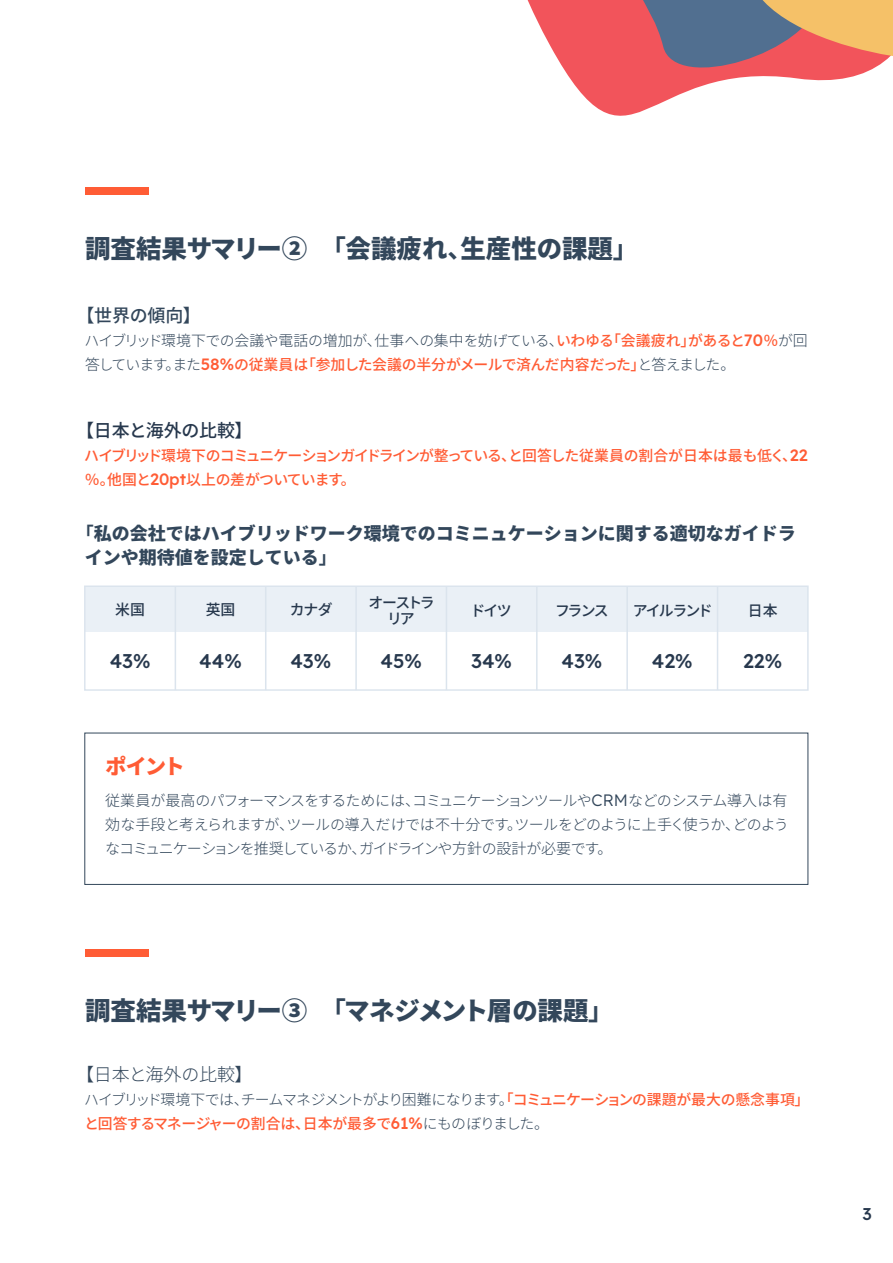
<style>
.page{position:relative;width:893px;height:1263px;background:#fff}
.page>*{position:absolute;margin:0;border:0;box-sizing:border-box;transform-origin:0 0}
.t1{font:900 25.5px "Noto Sans JP";letter-spacing:-.01em;color:#33475b}
.t2{font:900 21px "Noto Sans JP";color:#ff5c35}
.t3{font:500 19.8px "Lexend Deca";color:#27384d}
.t4{font:900 18px/24px "Noto Sans JP";color:#33475b}
.t5{font:500 18px "Noto Sans JP";letter-spacing:-.015em;color:#27384d}
.t6{font:300 18px "Noto Sans JP";letter-spacing:-.015em;color:#33475b}
.t7{font:500 18px "Noto Sans JP";letter-spacing:-.01em;color:#33475b}
.t8{font:500 16.95px "Lexend Deca";color:#27384d}
.t9{font:300 15px/24px "Noto Sans JP";letter-spacing:-.07em;color:#33475b;text-align:justify}
.t10{font:300 14.85px/24px "Noto Sans JP";letter-spacing:-.015em;color:#33475b}
.t11{font:500 14.85px/24px "Noto Sans JP";letter-spacing:-.025em;color:#ff5c35}
.t12{font:500 14.85px/24px "Noto Sans JP";letter-spacing:-.05em;color:#ff5c35}
.t13{font:500 14.85px/15.9px "Noto Sans JP";letter-spacing:-.12em;color:#27384d;text-align:center}
.s1{font-weight:700}
.s2{font-weight:500;color:#ff5c35}
.s3{font-family:"Lexend Deca";font-weight:500;font-size:16.35px;color:#ff5c35}
.s4{font-family:"Lexend Deca";font-size:16.35px}
.s5{font-family:"Lexend Deca";font-size:16.5px}
.s6{font-weight:300;color:#33475b}
</style>
<div class="page">
<div style="left:85px;top:733px;width:723px;height:152px;border:1px solid #33475b"></div>
<div style="left:85px;top:586px;width:90px;height:45px;background:#eaf0f6"></div>
<div style="left:175px;top:586px;width:91px;height:45px;background:#eaf0f6"></div>
<div style="left:266px;top:586px;width:90px;height:45px;background:#eaf0f6"></div>
<div style="left:356px;top:586px;width:90px;height:45px;background:#eaf0f6"></div>
<div style="left:446px;top:586px;width:91px;height:45px;background:#eaf0f6"></div>
<div style="left:537px;top:586px;width:90px;height:45px;background:#eaf0f6"></div>
<div style="left:627px;top:586px;width:90px;height:45px;background:#eaf0f6"></div>
<div style="left:717px;top:586px;width:91px;height:45px;background:#eaf0f6"></div>
<div style="left:84px;top:585px;width:725px;height:106px;border:1px solid #dbe4ed"></div>
<hr style="left:175px;top:586px;width:1px;height:104px;background:#dbe4ed">
<hr style="left:265px;top:586px;width:1px;height:104px;background:#dbe4ed">
<hr style="left:355px;top:586px;width:2px;height:104px;background:#dbe4ed">
<hr style="left:446px;top:586px;width:1px;height:104px;background:#dbe4ed">
<hr style="left:536px;top:586px;width:2px;height:104px;background:#dbe4ed">
<hr style="left:626px;top:586px;width:2px;height:104px;background:#dbe4ed">
<hr style="left:717px;top:586px;width:1px;height:104px;background:#dbe4ed">
<div style="left:85px;top:187px;width:64px;height:7px;background:#ff5c35"></div>
<div style="left:85px;top:949px;width:64px;height:7px;background:#ff5c35"></div>
<svg style="left:527px;top:0;width:366px;height:116px"></svg>
<h1 class="t1" style="left:85px;top:234px;width:555px">調査結果サマリー②　<span class="s1">「</span>会議疲れ<span class="s1">、</span>生産性の課題<span class="s1">」</span></h1>
<p class="t7" style="left:76px;top:305px;width:126px">【世界の傾向】</p>
<p class="t10" style="left:84px;top:329px;width:725px">ハイブリッド環境下での会議や電話の増加が、仕事への集中を妨げている、<span class="s2">いわゆる「会議疲れ」があると</span><span class="s3">70</span><span class="s2">％</span>が回答しています。また<span class="s3">58%</span><span class="s2">の従業員は「参加した会議の半分がメールで済んだ内容だった」</span>と答えました。</p>
<p class="t5" style="left:76px;top:420px;width:178px">【日本と海外の比較】</p>
<p class="t12" style="left:84px;top:444px;width:725px">ハイブリッド環境下のコミュニケーションガイドラインが整っている、と回答した従業員の割合が日本は最も低く、<span class="s4">22</span>％。他国と<span class="s4">20pt</span>以上の差がついています。</p>
<p class="t4" style="left:85px;top:522px;width:713px;text-indent:-9px"><span class="s1">「</span>私の会社ではハイブリッドワーク環境でのコミニュケーションに関する適切なガイドラインや期待値を設定している<span class="s1">」</span></p>
<p class="t13" style="left:115px;top:601px;width:31px">米国</p>
<h3 class="t3" style="left:110px;top:646px;width:43px">43%</h3>
<h3 class="t3" style="left:199px;top:646px;width:44px">44%</h3>
<h3 class="t3" style="left:290px;top:646px;width:43px">43%</h3>
<h3 class="t3" style="left:380px;top:646px;width:43px">45%</h3>
<h3 class="t3" style="left:471px;top:646px;width:43px">34%</h3>
<h3 class="t3" style="left:561px;top:646px;width:43px">43%</h3>
<h3 class="t3" style="left:652px;top:646px;width:42px">42%</h3>
<h3 class="t3" style="left:743px;top:646px;width:41px">22%</h3>
<p class="t13" style="left:368px;top:595px;width:68px">オーストラリア</p>
<p class="t13" style="left:471px;top:603px;width:43px">ドイツ</p>
<p class="t13" style="left:555px;top:603px;width:55px">フランス</p>
<p class="t13" style="left:633px;top:603px;width:81px">アイルランド</p>
<p class="t13" style="left:206px;top:601px;width:31px">英国</p>
<p class="t13" style="left:290px;top:602px;width:45px">カナダ</p>
<p class="t13" style="left:748px;top:603px;width:31px">日本</p>
<h2 class="t2" style="left:105px;top:754px;width:81px">ポイント</h2>
<p class="t9" style="left:105px;top:788px;width:685px">従業員が最高のパフォーマンスをするためには、コミュニケーションツールや<span class="s5">CRM</span>などのシステム導入は有効な手段と考えられますが、ツールの導入だけでは不十分です。ツールをどのように上手く使うか、どのようなコミュニケーションを推奨しているか、ガイドラインや方針の設計が必要です。</p>
<h1 class="t1" style="left:85px;top:996px;width:530px">調査結果サマリー③　<span class="s1">「</span>マネジメント層の課題<span class="s1">」</span></h1>
<p class="t6" style="left:76px;top:1064px;width:178px">【日本と海外の比較】</p>
<p class="t11" style="left:84px;top:1088px;width:727px"><span class="s6">ハイブリッド環境下では、チームマネジメントがより困難になります。</span>「コミュニケーションの課題が最大の懸念事項」と回答するマネージャーの割合は、日本が最多で<span class="s4">61%</span><span class="s6">にものぼりました。</span></p>
<p class="t8" style="left:862px;top:1202px;width:11px">3</p>
</div>
